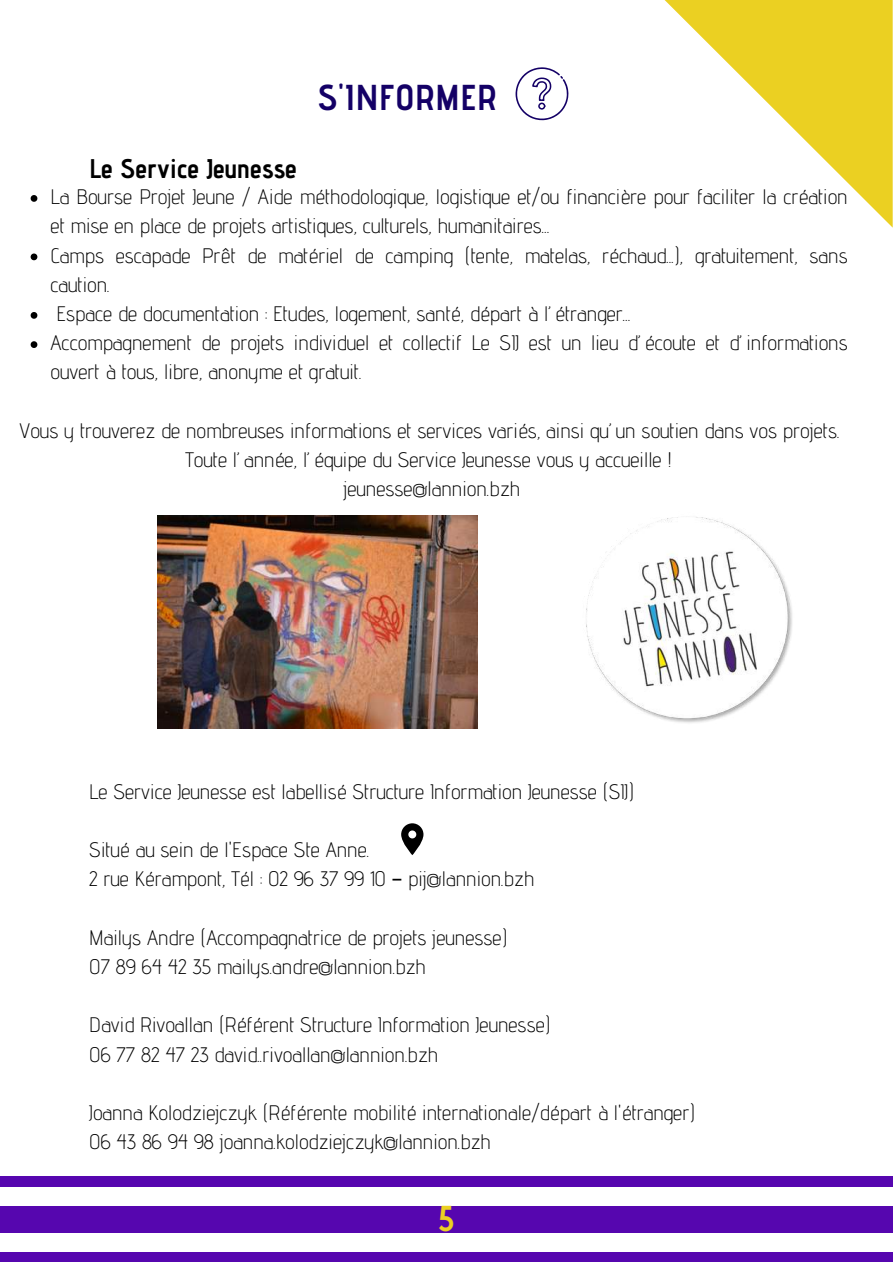
<style>
.page{position:relative;width:893px;height:1264px;background:#fff}
.page>*{position:absolute;margin:0;border:0;box-sizing:border-box;transform-origin:0 0}
.t1{font:700 36px "Advent Pro";color:#140066}
.t2{font:700 36px "Advent Pro";color:#ebd022}
.t3{font:700 27px "Advent Pro";color:#000}
.t4{font:300 21px/29.2px "Advent Pro";color:#000}
.s1{font-family:"Noto Sans Gurmukhi";font-weight:400}
</style>
<div class="page">
<svg style="left:664px;top:0;width:228px;height:227px"></svg>
<div style="left:0;top:1176px;width:892px;height:10px;background:#5606af"></div>
<div style="left:0;top:1251px;width:892px;height:11px;background:#5606af"></div>
<div style="left:0;top:1206px;width:892px;height:26px;background:#5606af"></div>
<img style="left:157px;top:515px;width:321px;height:214px">
<svg style="left:401px;top:823px;width:22px;height:32px"></svg>
<svg style="left:515px;top:67px;width:53px;height:53px"></svg>
<img style="left:586px;top:517px;width:206px;height:206px">
<svg style="left:31px;top:195px;width:6px;height:7px"></svg>
<svg style="left:31px;top:253px;width:6px;height:7px"></svg>
<svg style="left:31px;top:312px;width:6px;height:7px"></svg>
<svg style="left:31px;top:341px;width:6px;height:7px"></svg>
<p class="t3" style="left:89px;top:152px;width:209px">Le Service Jeunesse</p>
<h1 class="t1" style="left:318px;top:76px;width:181px">S'INFORMER</h1>
<p class="t4" style="left:51px;top:182px;width:798px">La Bourse Projet Jeune / Aide méthodologique, logistique et/ou financière pour faciliter la création et mise en place de projets artistiques, culturels, humanitaires...<br>Camps escapade Prêt de matériel de camping (tente, matelas, réchaud...), gratuitement, sans caution.<br>Espace de documentation : Etudes, logement, santé, départ à l’étranger...<br>Accompagnement de projets individuel et collectif Le SIJ est un lieu d’écoute et d’informations ouvert à tous, libre, anonyme et gratuit.</p>
<p class="t4" style="left:18px;top:415px;width:823px;text-align:center">Vous y trouverez de nombreuses informations et services variés, ainsi qu’un soutien dans vos projets.<br>Toute l’année, l’équipe du Service Jeunesse vous y accueille !<br>jeunesse@lannion.bzh</p>
<p class="t4" style="left:89px;top:776px;width:546px">Le Service Jeunesse est labellisé Structure Information Jeunesse (SIJ)</p>
<p class="t4" style="left:89px;top:834px;width:446px">Situé au sein de l'Espace Ste Anne.<br>2 rue Kérampont, Tél : 02 96 37 99 10 <span class="s1">–</span> pij@lannion.bzh</p>
<p class="t4" style="left:89px;top:922px;width:419px">Mailys Andre (Accompagnatrice de projets jeunesse)<br>07 89 64 42 35 mailys.andre@lannion.bzh</p>
<p class="t4" style="left:89px;top:1010px;width:463px">David Rivoallan (Référent Structure Information Jeunesse)<br>06 77 82 47 23 david..rivoallan@lannion.bzh</p>
<p class="t4" style="left:89px;top:1097px;width:607px">Joanna Kolodziejczyk (Référente mobilité internationale/départ à l'étranger)<br>06 43 86 94 98 joanna.kolodziejczyk@lannion.bzh</p>
<h1 class="t2" style="left:439px;top:1196px;width:16px">5</h1>
</div>
